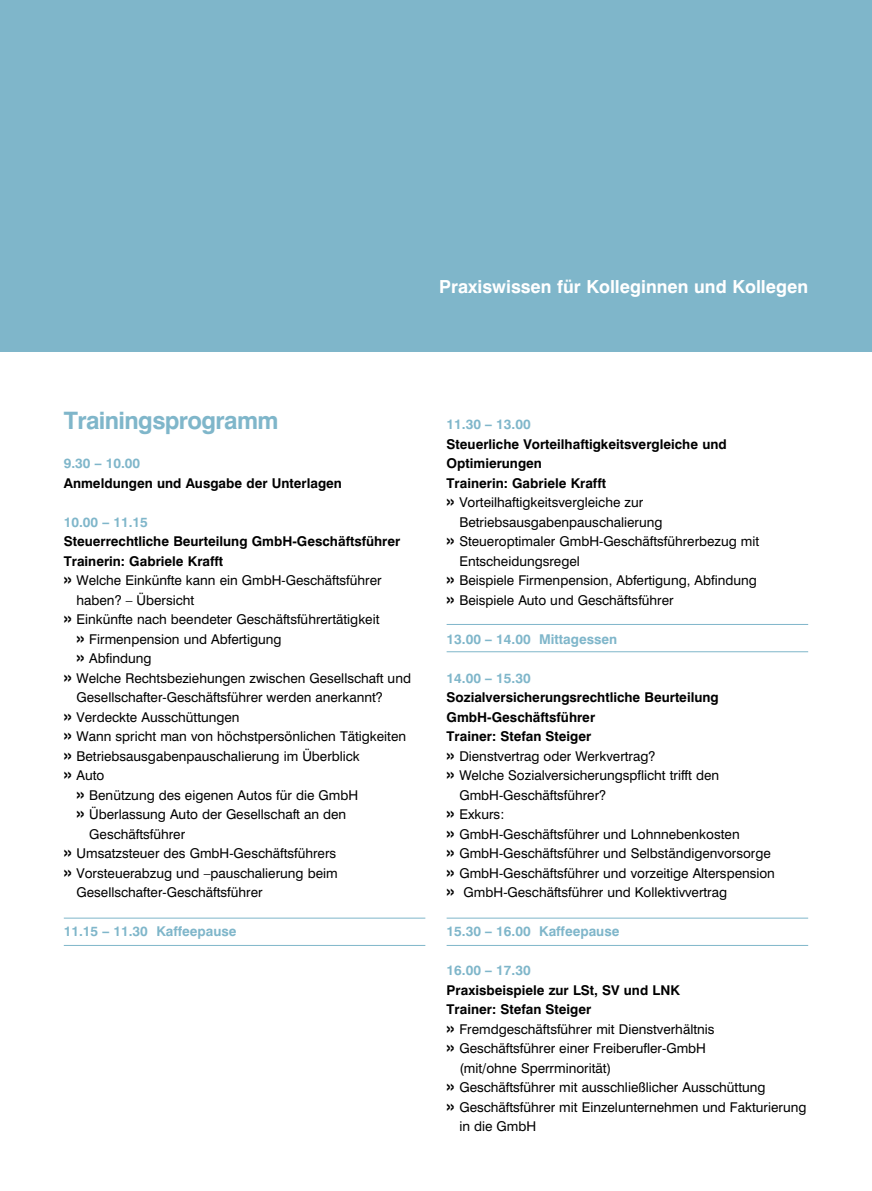
<style>
.page{position:relative;width:872px;height:1191px;background:#fff}
.page>*{position:absolute;margin:0;border:0;box-sizing:border-box;transform-origin:0 0}
.t1{font:700 24px "Swiss 721 BT";letter-spacing:-.025em;color:#7fb6ca}
.t2{font:700 18px "Swiss 721 BT";color:#fff}
.t3{font:13.5px "Swiss 721 BT";color:#000}
.t4{font:700 13.5px "Swiss 721 BT";color:#000}
.t5{font:700 13.5px "Swiss 721 BT";color:#7fb6ca}
.s1{font-weight:700;font-size:18px}
</style>
<div class="page">
<div style="left:0;top:0;width:872px;height:351px;background:#7fb6ca"></div>
<hr style="left:64px;top:918px;width:361px;height:1px;background:#7fb6ca">
<hr style="left:64px;top:945px;width:361px;height:1px;background:#7fb6ca">
<hr style="left:446px;top:624px;width:362px;height:1px;background:#7fb6ca">
<hr style="left:446px;top:651px;width:362px;height:1px;background:#7fb6ca">
<hr style="left:446px;top:918px;width:362px;height:1px;background:#7fb6ca">
<hr style="left:446px;top:945px;width:362px;height:1px;background:#7fb6ca">
<h2 class="t2" style="left:439px;top:275px;width:370px">Praxiswissen für Kolleginnen und Kollegen</h2>
<h1 class="t1" style="left:64px;top:406px;width:216px">Trainingsprogramm</h1>
<p class="t5" style="left:64px;top:455px;width:78px">9.30 – 10.00</p>
<p class="t4" style="left:64px;top:474px;width:280px">Anmeldungen und Ausgabe der Unterlagen</p>
<p class="t5" style="left:64px;top:513px;width:86px">10.00 – 11.15</p>
<p class="t4" style="left:64px;top:533px;width:338px">Steuerrechtliche Beurteilung GmbH-Geschäftsführer</p>
<p class="t4" style="left:64px;top:552px;width:161px">Trainerin: Gabriele Krafft</p>
<p class="t3" style="left:64px;top:572px;width:319px"><span class="s1">»</span> Welche Einkünfte kann ein GmbH-Geschäftsführer</p>
<p class="t3" style="left:77px;top:591px;width:119px">haben? – Übersicht</p>
<p class="t3" style="left:64px;top:611px;width:317px"><span class="s1">»</span> Einkünfte nach beendeter Geschäftsführertätigkeit</p>
<p class="t3" style="left:77px;top:630px;width:206px"><span class="s1">»</span> Firmenpension und Abfertigung</p>
<p class="t3" style="left:77px;top:650px;width:77px"><span class="s1">»</span> Abfindung</p>
<p class="t3" style="left:64px;top:669px;width:349px"><span class="s1">»</span> Welche Rechtsbeziehungen zwischen Gesellschaft und</p>
<p class="t3" style="left:77px;top:689px;width:308px">Gesellschafter-Geschäftsführer werden anerkannt?</p>
<p class="t3" style="left:64px;top:708px;width:177px"><span class="s1">»</span> Verdeckte Ausschüttungen</p>
<p class="t3" style="left:64px;top:728px;width:344px"><span class="s1">»</span> Wann spricht man von höchstpersönlichen Tätigkeiten</p>
<p class="t3" style="left:64px;top:747px;width:298px"><span class="s1">»</span> Betriebsausgabenpauschalierung im Überblick</p>
<p class="t3" style="left:64px;top:767px;width:42px"><span class="s1">»</span> Auto</p>
<p class="t3" style="left:77px;top:786px;width:283px"><span class="s1">»</span> Benützung des eigenen Autos für die GmbH</p>
<p class="t3" style="left:77px;top:806px;width:271px"><span class="s1">»</span> Überlassung Auto der Gesellschaft an den</p>
<p class="t3" style="left:89px;top:825px;width:97px">Geschäftsführer</p>
<p class="t3" style="left:64px;top:845px;width:274px"><span class="s1">»</span> Umsatzsteuer des GmbH-Geschäftsführers</p>
<p class="t3" style="left:64px;top:864px;width:275px"><span class="s1">»</span> Vorsteuerabzug und –pauschalierung beim</p>
<p class="t3" style="left:77px;top:884px;width:187px">Gesellschafter-Geschäftsführer</p>
<p class="t5" style="left:64px;top:923px;width:174px">11.15 – 11.30 Kaffeepause</p>
<p class="t5" style="left:446px;top:416px;width:86px">11.30 – 13.00</p>
<p class="t4" style="left:446px;top:435px;width:282px">Steuerliche Vorteilhaftigkeitsvergleiche und</p>
<p class="t4" style="left:446px;top:455px;width:97px">Optimierungen</p>
<p class="t4" style="left:446px;top:474px;width:161px">Trainerin: Gabriele Krafft</p>
<p class="t3" style="left:446px;top:494px;width:198px"><span class="s1">»</span> Vorteilhaftigkeitsvergleiche zur</p>
<p class="t3" style="left:459px;top:513px;width:204px">Betriebsausgabenpauschalierung</p>
<p class="t3" style="left:446px;top:533px;width:314px"><span class="s1">»</span> Steueroptimaler GmbH-Geschäftsführerbezug mit</p>
<p class="t3" style="left:459px;top:552px;width:122px">Entscheidungsregel</p>
<p class="t3" style="left:446px;top:572px;width:312px"><span class="s1">»</span> Beispiele Firmenpension, Abfertigung, Abfindung</p>
<p class="t3" style="left:446px;top:591px;width:228px"><span class="s1">»</span> Beispiele Auto und Geschäftsführer</p>
<p class="t5" style="left:446px;top:630px;width:172px">13.00 – 14.00 Mittagessen</p>
<p class="t5" style="left:446px;top:669px;width:86px">14.00 – 15.30</p>
<p class="t4" style="left:446px;top:689px;width:274px">Sozialversicherungsrechtliche Beurteilung</p>
<p class="t4" style="left:446px;top:708px;width:150px">GmbH-Geschäftsführer</p>
<p class="t4" style="left:446px;top:728px;width:146px">Trainer: Stefan Steiger</p>
<p class="t3" style="left:446px;top:747px;width:210px"><span class="s1">»</span> Dienstvertrag oder Werkvertrag?</p>
<p class="t3" style="left:446px;top:767px;width:274px"><span class="s1">»</span> Welche Sozialversicherungspflicht trifft den</p>
<p class="t3" style="left:459px;top:786px;width:148px">GmbH-Geschäftsführer?</p>
<p class="t3" style="left:446px;top:806px;width:59px"><span class="s1">»</span> Exkurs:</p>
<p class="t3" style="left:446px;top:825px;width:294px"><span class="s1">»</span> GmbH-Geschäftsführer und Lohnnebenkosten</p>
<p class="t3" style="left:446px;top:845px;width:326px"><span class="s1">»</span> GmbH-Geschäftsführer und Selbständigenvorsorge</p>
<p class="t3" style="left:446px;top:864px;width:330px"><span class="s1">»</span> GmbH-Geschäftsführer und vorzeitige Alterspension</p>
<p class="t3" style="left:446px;top:884px;width:282px"><span class="s1">»</span> GmbH-Geschäftsführer und Kollektivvertrag</p>
<p class="t5" style="left:446px;top:923px;width:174px">15.30 – 16.00 Kaffeepause</p>
<p class="t5" style="left:446px;top:962px;width:86px">16.00 – 17.30</p>
<p class="t4" style="left:446px;top:981px;width:235px">Praxisbeispiele zur LSt, SV und LNK</p>
<p class="t4" style="left:446px;top:1001px;width:146px">Trainer: Stefan Steiger</p>
<p class="t3" style="left:446px;top:1020px;width:269px"><span class="s1">»</span> Fremdgeschäftsführer mit Dienstverhältnis</p>
<p class="t3" style="left:446px;top:1040px;width:261px"><span class="s1">»</span> Geschäftsführer einer Freiberufler-GmbH</p>
<p class="t3" style="left:459px;top:1059px;width:153px">(mit/ohne Sperrminorität)</p>
<p class="t3" style="left:446px;top:1079px;width:320px"><span class="s1">»</span> Geschäftsführer mit ausschließlicher Ausschüttung</p>
<p class="t3" style="left:446px;top:1098px;width:361px"><span class="s1">»</span> Geschäftsführer mit Einzelunternehmen und Fakturierung</p>
<p class="t3" style="left:459px;top:1118px;width:78px">in die GmbH</p>
</div>
